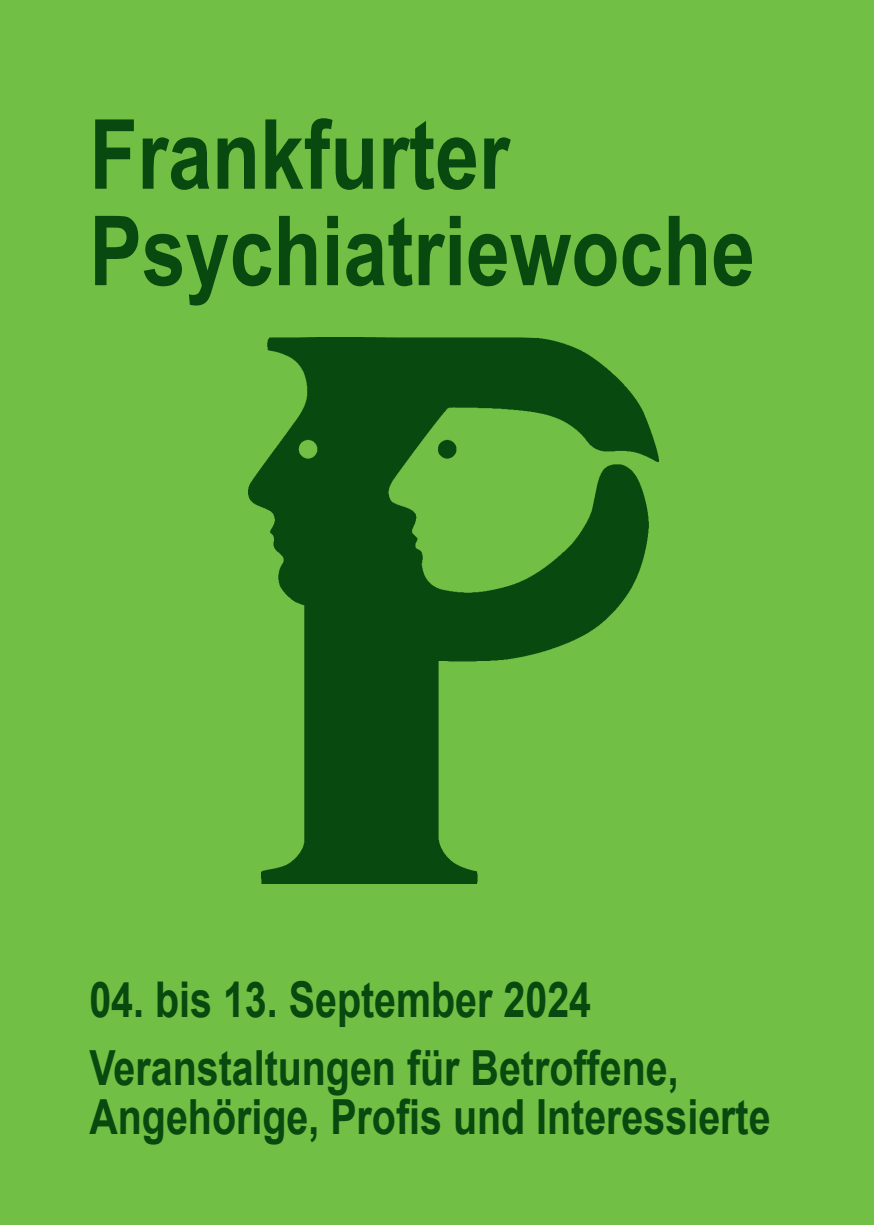
<style>
.page{position:relative;width:874px;height:1225px;background:#fff}
.page>*{position:absolute;margin:0;border:0;box-sizing:border-box;transform-origin:0 0}
.t1{font:700 96.8px "Arial";color:#07490e;scale:.81 1}
.t2{font:700 49.2px "Arial";color:#07490e;scale:.8 1}
.t3{font:700 48.4px/48px "Arial";color:#07490e;scale:.81 1}
</style>
<div class="page">
<div style="left:0;top:0;width:873px;height:1225px;background:#71bf44"></div>
<img style="left:248px;top:337px;width:409px;height:546px">
<h1 class="t1" style="left:89px;top:91px;width:520px">Frankfurter</h1>
<h1 class="t1" style="left:89px;top:187px;width:823px">Psychiatriewoche</h1>
<p class="t2" style="left:89px;top:967px;width:628px">04. bis 13. September 2024</p>
<p class="t3" style="left:89px;top:1046px;width:842px">Veranstaltungen für Betroffene,<br>Angehörige, Profis und Interessierte</p>
</div>
